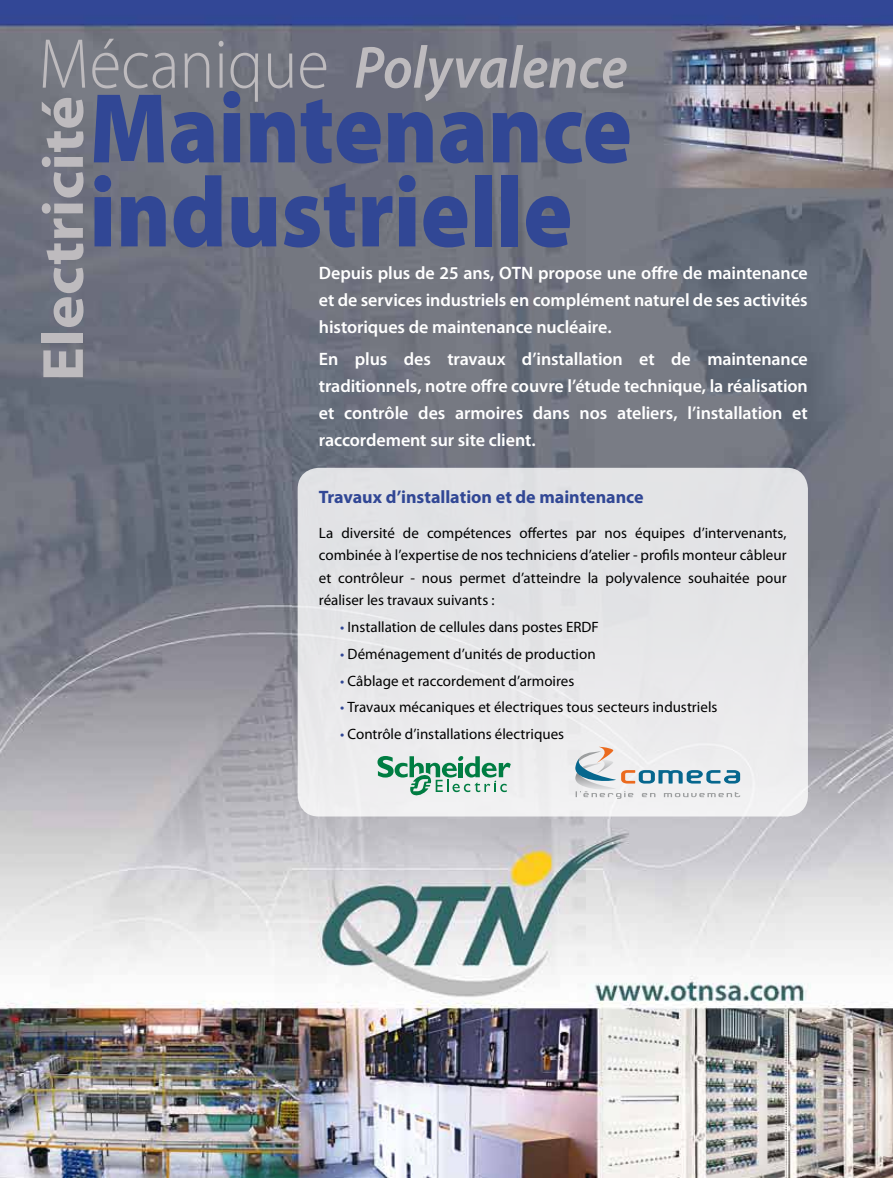
<style>
.page{position:relative;width:893px;height:1178px;background:#fff}
.page>*{position:absolute;margin:0;border:0;box-sizing:border-box;transform-origin:0 0}
.t1{font:900 100.2px/84px "Myriad Pro";color:#314795;scale:.91 1}
.t2{font:300 71.1px "Myriad Pro";color:#bebbbe;scale:.91 1}
.t3{font:italic 600 60px "Myriad Pro";color:#bebbbe;scale:.91 1}
.t4{font:700 58.65px "Myriad Pro";color:#bebbbe;scale:1.1 1}
.t5{font:600 18px/27px "Myriad Pro";letter-spacing:-.005em;color:#fff;text-align:justify}
.t6{font:700 18px "Myriad Pro";color:#314795}
.t7{font:15px/22.5px "Myriad Pro";color:#000;text-align:justify}
.s1{color:#314795}
</style>
<div class="page">
<img style="left:0;top:0;width:893px;height:1178px">
<div style="left:298px;top:468px;width:510px;height:348px;background:#e5e5e7;border-radius:21px"></div>
<svg style="left:377px;top:756px;width:134px;height:41px"></svg>
<svg style="left:574px;top:747px;width:166px;height:52px"></svg>
<h2 class="t2" style="left:39px;top:21px;width:321px">Mécanique</h2>
<h3 class="t3" style="left:354px;top:29px;width:302px">Polyvalence</h3>
<h1 class="t1" style="left:89px;top:83px;width:598px">Maintenance industrielle</h1>
<h3 class="t4" style="left:25px;top:381px;width:261px;rotate:-90deg">Electricité</h3>
<p class="t5" style="left:319px;top:259px;width:490px">Depuis plus de 25 ans, OTN propose une offre de maintenance et de services industriels en complément naturel de ses activités historiques de maintenance nucléaire.</p>
<p class="t5" style="left:319px;top:344px;width:490px">En plus des travaux d’installation et de maintenance traditionnels, notre offre couvre l’étude technique, la réalisation et contrôle des armoires dans nos ateliers, l’installation et raccordement sur site client.</p>
<p class="t6" style="left:319px;top:485px;width:326px">Travaux d’installation et de maintenance</p>
<p class="t7" style="left:319px;top:521px;width:469px">La diversité de compétences offertes par nos équipes d’intervenants, combinée à l’expertise de nos techniciens d’atelier - profils monteur câbleur et contrôleur - nous permet d’atteindre la polyvalence souhaitée pour réaliser les travaux suivants :</p>
<p class="t7" style="left:340px;top:615px;width:260px"><span class="s1">•</span> Installation de cellules dans postes ERDF</p>
<p class="t7" style="left:340px;top:642px;width:257px"><span class="s1">•</span> Déménagement d’unités de production</p>
<p class="t7" style="left:340px;top:669px;width:236px"><span class="s1">•</span> Câblage et raccordement d’armoires</p>
<p class="t7" style="left:340px;top:696px;width:379px"><span class="s1">•</span> Travaux mécaniques et électriques tous secteurs industriels</p>
<p class="t7" style="left:340px;top:722px;width:225px"><span class="s1">•</span> Contrôle d’installations électriques</p>
</div>
